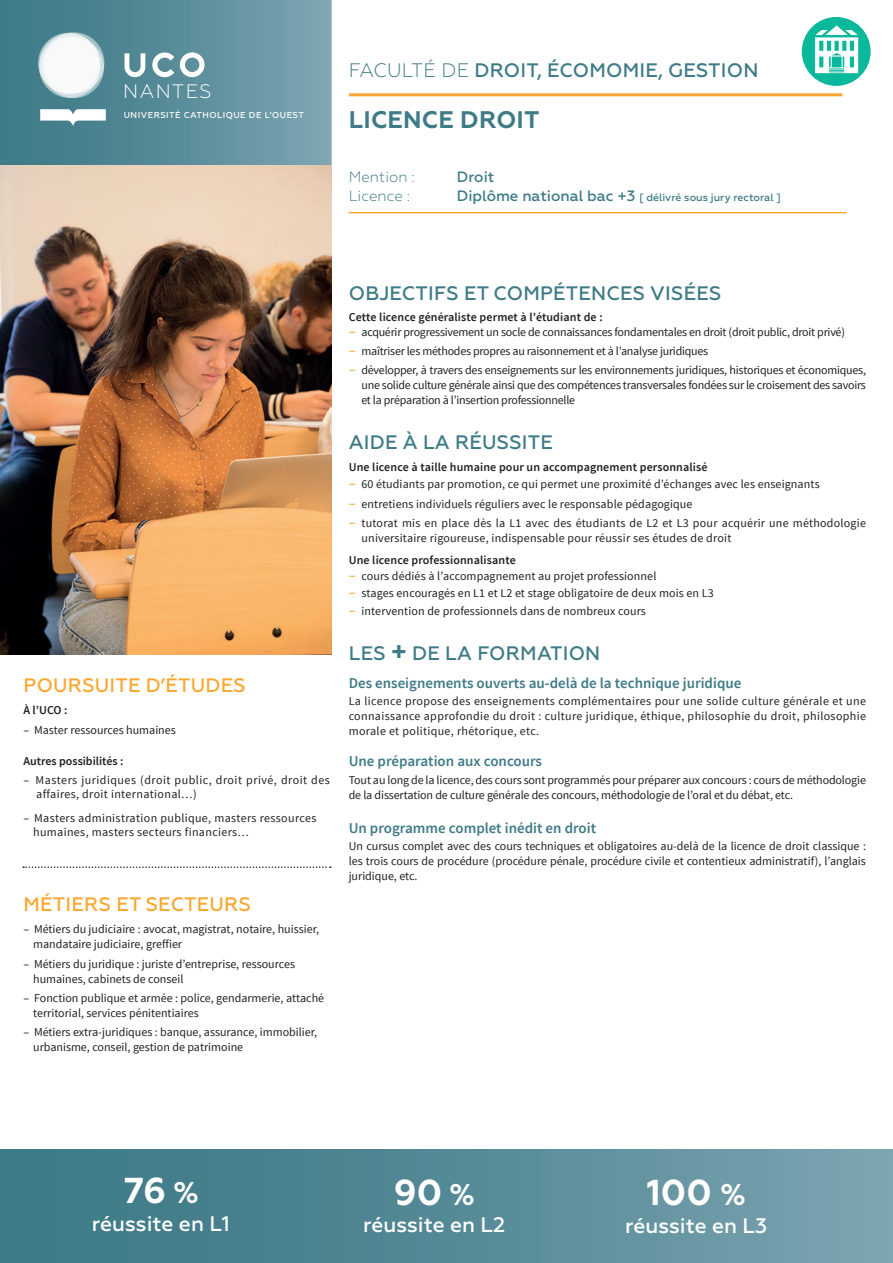
<style>
.page{position:relative;width:893px;height:1263px;background:#fff}
.page>*{position:absolute;margin:0;border:0;box-sizing:border-box;transform-origin:0 0}
.H3-chiffres_clés{font:700 36px "Geometria";color:#fff}
.H3-titredescform{font:700 24px "Geometria";letter-spacing:.01em;color:#3f7b87}
.H3-chiffres_clés-2{font:500 21px "Geometria";color:#fff}
.H3-titredescform-2{font:500 19.5px "Geometria";letter-spacing:.01em;color:#faa833}
.texte_courant_petit{font:500 19.5px "Geometria";letter-spacing:.01em;color:#3f7b87}
.H2_Fac{font:500 19.5px "Geometria";letter-spacing:.01em;color:#3f7b87}
.texte_courant{font:500 19.5px "Geometria";letter-spacing:.01em;color:#3f7b87}
.t1{font:300 19.5px "Geometria";letter-spacing:.075em;color:#fff}
.chapo_txt-courant{font:600 15px "Source Sans Pro";color:#3f7b87}
.H2_domaine-mention-e{font:300 15px "Geometria";color:#3f7b87}
.H2_domaine-mention-e-2{font:500 15px "Geometria";color:#3f7b87}
.texte_courant-2{font:12px/15px "Source Sans Pro";color:#231f20}
.texte_courant-3{font:12px "Source Sans Pro";letter-spacing:-.02em;color:#231f20}
.texte_courant-4{font:12px/15px "Source Sans Pro";letter-spacing:.02em;color:#231f20}
.chapo_txt-courant-2{font:600 12px "Source Sans Pro";letter-spacing:.01em;color:#231f20}
.texte_courant-5{font:12px/13.5px "Source Sans Pro";letter-spacing:.03em;color:#231f20}
.texte_courant-6{font:12px/13.5px "Source Sans Pro";letter-spacing:.04em;color:#231f20}
.H3-titredescform-3{font:600 12px "Source Sans Pro";letter-spacing:.01em;color:#231f20}
.texte_courant-7{font:600 12px "Source Sans Pro";color:#231f20}
.H2_domaine-mention-e-3{font:500 10.5px "Geometria";color:#3f7b87}
.t2{font:500 8.55px "Geometria";letter-spacing:.055em;color:#fff}
.s1{font-weight:300}
.s2{font-size:15px}
.s3{font-size:15px;color:#faa833}
.s4{font-weight:700;font-size:25.5px}
.s5{font-size:30px}
</style>
<div class="page">
<div style="left:0;top:1149px;width:893px;height:114px;background:linear-gradient(to right,#387682,#78a1af)"></div>
<hr style="left:349px;top:212px;width:498px;height:1px;background:#faa833">
<hr style="left:349px;top:93px;width:493px;height:3px;background:#faa833">
<svg style="left:0;top:0;width:332px;height:166px;background:#5c8e9b"></svg>
<img style="left:0;top:166px;width:332px;height:489px">
<svg style="left:23px;top:866px;width:308px;height:2px"></svg>
<svg style="left:43px;top:32px;width:61px;height:61px"></svg>
<svg style="left:39px;top:37px;width:61px;height:61px"></svg>
<svg style="left:39px;top:33px;width:61px;height:61px"></svg>
<svg style="left:43px;top:37px;width:61px;height:61px"></svg>
<svg style="left:40px;top:109px;width:66px;height:17px"></svg>
<svg style="left:125px;top:53px;width:20px;height:24px"></svg>
<svg style="left:180px;top:52px;width:25px;height:25px"></svg>
<svg style="left:152px;top:52px;width:22px;height:25px"></svg>
<div style="left:802px;top:17px;width:69px;height:69px;background:#0ab89b;border-radius:50%"></div>
<svg style="left:815px;top:26px;width:43px;height:47px"></svg>
<p class="t1" style="left:123px;top:80px;width:90px">NANTES</p>
<p class="t2" style="left:124px;top:110px;width:182px">UNIVERSITÉ CATHOLIQUE DE L’OUEST</p>
<p class="H2_Fac" style="left:349px;top:59px;width:411px"><span class="s1">FACULTÉ DE</span> DROIT, ÉCOMOMIE, GESTION</p>
<p class="H3-titredescform" style="left:349px;top:105px;width:192px">LICENCE DROIT</p>
<p class="H2_domaine-mention-e" style="left:349px;top:168px;width:68px">Mention :</p>
<p class="H2_domaine-mention-e-2" style="left:457px;top:168px;width:39px">Droit</p>
<p class="H2_domaine-mention-e" style="left:349px;top:187px;width:63px">Licence :</p>
<p class="H2_domaine-mention-e-3" style="left:457px;top:191px;width:326px"><span class="s2">Diplôme national bac +3</span> [ délivré sous jury rectoral ]</p>
<p class="H3-titredescform-2" style="left:24px;top:674px;width:224px">POURSUITE D’ÉTUDES</p>
<p class="texte_courant-7" style="left:23px;top:703px;width:45px">À l’UCO :</p>
<p class="texte_courant-2" style="left:23px;top:723px;width:154px">– Master ressources humaines</p>
<p class="texte_courant-7" style="left:23px;top:753px;width:102px">Autres possibilités :</p>
<p class="texte_courant-6" style="left:36px;top:774px;width:295px;text-indent:-13px">– Masters juridiques (droit public, droit privé, droit des affaires, droit international…)</p>
<p class="texte_courant-5" style="left:33px;top:812px;width:285px;text-indent:-10px">– Masters administration publique, masters ressources humaines, masters secteurs financiers…</p>
<p class="H3-titredescform-2" style="left:24px;top:893px;width:229px">MÉTIERS ET SECTEURS</p>
<p class="texte_courant-2" style="left:33px;top:922px;width:287px;text-indent:-10px">– Métiers du judiciaire : avocat, magistrat, notaire, huissier, mandataire judiciaire, greffier</p>
<p class="texte_courant-2" style="left:33px;top:956px;width:263px;text-indent:-10px">– Métiers du juridique : juriste d’entreprise, ressources humaines, cabinets de conseil</p>
<p class="texte_courant-2" style="left:33px;top:991px;width:292px;text-indent:-10px">– Fonction publique et armée : police, gendarmerie, attaché territorial, services pénitentiaires</p>
<p class="texte_courant-2" style="left:33px;top:1025px;width:286px;text-indent:-10px">– Métiers extra-juridiques : banque, assurance, immobilier, urbanisme, conseil, gestion de patrimoine</p>
<p class="texte_courant" style="left:349px;top:282px;width:374px">OBJECTIFS ET COMPÉTENCES VISÉES</p>
<p class="H3-titredescform-3" style="left:349px;top:309px;width:255px">Cette licence généraliste permet à l’étudiant de :</p>
<p class="texte_courant-3" style="left:349px;top:324px;width:498px"><span class="s3">–</span> acquérir progressivement un socle de connaissances fondamentales en droit (droit public, droit privé)</p>
<p class="texte_courant-3" style="left:349px;top:344px;width:361px"><span class="s3">–</span> maîtriser les méthodes propres au raisonnement et à l’analyse juridiques</p>
<p class="texte_courant-2" style="left:361px;top:363px;width:506px;text-align:justify;text-indent:-13px"><span class="s3">–</span> développer, à travers des enseignements sur les environnements juridiques, historiques et économiques, une solide culture générale ainsi que des compétences transversales fondées sur le croisement des savoirs et la préparation à l’insertion professionnelle</p>
<p class="texte_courant_petit" style="left:349px;top:431px;width:206px">AIDE À LA RÉUSSITE</p>
<p class="chapo_txt-courant-2" style="left:349px;top:460px;width:360px">Une licence à taille humaine pour un accompagnement personnalisé</p>
<p class="texte_courant-2" style="left:349px;top:477px;width:473px"><span class="s3">–</span> 60 étudiants par promotion, ce qui permet une proximité d’échanges avec les enseignants</p>
<p class="texte_courant-2" style="left:349px;top:496px;width:345px"><span class="s3">–</span> entretiens individuels réguliers avec le responsable pédagogique</p>
<p class="texte_courant-4" style="left:361px;top:515px;width:506px;text-indent:-13px"><span class="s3">–</span> tutorat mis en place dès la L1 avec des étudiants de L2 et L3 pour acquérir une méthodologie universitaire rigoureuse, indispensable pour réussir ses études de droit</p>
<p class="chapo_txt-courant-2" style="left:349px;top:552px;width:169px">Une licence professionnalisante</p>
<p class="texte_courant-2" style="left:349px;top:568px;width:309px"><span class="s3">–</span> cours dédiés à l’accompagnement au projet professionnel</p>
<p class="texte_courant-2" style="left:349px;top:586px;width:366px"><span class="s3">–</span> stages encouragés en L1 et L2 et stage obligatoire de deux mois en L3</p>
<p class="texte_courant-2" style="left:349px;top:604px;width:299px"><span class="s3">–</span> intervention de professionnels dans de nombreux cours</p>
<p class="texte_courant_petit" style="left:349px;top:641px;width:253px">LES <span class="s4">+</span> DE LA FORMATION</p>
<p class="chapo_txt-courant" style="left:349px;top:673px;width:394px">Des enseignements ouverts au-delà de la technique juridique</p>
<p class="texte_courant-2" style="left:349px;top:693px;width:519px;text-align:justify">La licence propose des enseignements complémentaires pour une solide culture générale et une connaissance approfondie du droit : culture juridique, éthique, philosophie du droit, philosophie morale et politique, rhétorique, etc.</p>
<p class="chapo_txt-courant" style="left:349px;top:752px;width:195px">Une préparation aux concours</p>
<p class="texte_courant-2" style="left:349px;top:772px;width:519px">Tout au long de la licence, des cours sont programmés pour préparer aux concours : cours de méthodologie de la dissertation de culture générale des concours, méthodologie de l’oral et du débat, etc.</p>
<p class="chapo_txt-courant" style="left:349px;top:819px;width:249px">Un programme complet inédit en droit</p>
<p class="texte_courant-2" style="left:349px;top:839px;width:519px;text-align:justify">Un cursus complet avec des cours techniques et obligatoires au-delà de la licence de droit classique : les trois cours de procédure (procédure pénale, procédure civile et contentieux administratif), l’anglais juridique, etc.</p>
<p class="H3-chiffres_clés" style="left:124px;top:1169px;width:76px">76 <span class="s5">%</span></p>
<p class="H3-chiffres_clés-2" style="left:92px;top:1211px;width:140px">réussite en L1</p>
<p class="H3-chiffres_clés" style="left:394px;top:1170px;width:82px">90 <span class="s5">%</span></p>
<p class="H3-chiffres_clés-2" style="left:363px;top:1213px;width:144px">réussite en L2</p>
<p class="H3-chiffres_clés" style="left:647px;top:1171px;width:100px">100 <span class="s5">%</span></p>
<p class="H3-chiffres_clés-2" style="left:625px;top:1213px;width:144px">réussite en L3</p>
</div>
